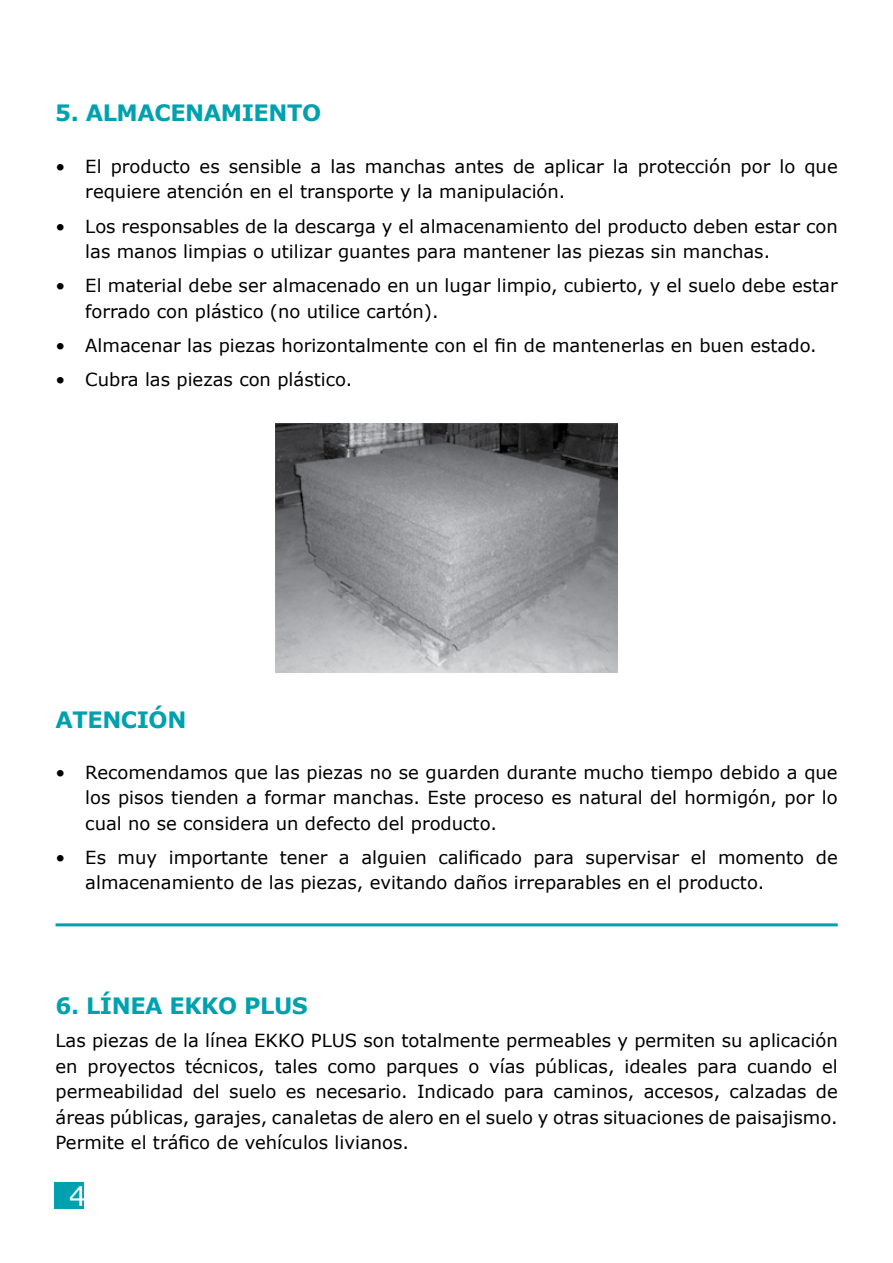
<style>
.page{position:relative;width:893px;height:1263px;background:#fff}
.page>*{position:absolute;margin:0;border:0;box-sizing:border-box;transform-origin:0 0}
.t1{font:27px "Verdana";color:#fff}
.t2{font:700 22.5px "Verdana";letter-spacing:-.02em;color:#00a1af}
.t3{font:18px/25.5px "Verdana";color:#000}
</style>
<div class="page">
<div style="left:54px;top:1182px;width:30px;height:26px;background:#00a1af"></div>
<img style="left:275px;top:424px;width:343px;height:249px">
<hr style="left:56px;top:923px;width:782px;height:3px;background:#00a1af">
<p class="t2" style="left:55px;top:97px;width:49px">5. ALMA</p>
<p class="t2" style="left:155px;top:97px;width:168px">CENAMIENTO</p>
<p class="t3" style="left:85px;top:153px;width:754px;text-indent:-30px">• El producto es sensible a las manchas antes de aplicar la protección por lo que requiere atención en el transporte y la manipulación.</p>
<p class="t3" style="left:85px;top:213px;width:754px;text-indent:-30px">• Los responsables de la descarga y el almacenamiento del producto deben estar con las manos limpias o utilizar guantes para mantener las piezas sin manchas.</p>
<p class="t3" style="left:85px;top:272px;width:754px;text-indent:-30px">• El material debe ser almacenado en un lugar limpio, cubierto, y el suelo debe estar forrado con plástico (no utilice cartón).</p>
<p class="t3" style="left:56px;top:332px;width:763px">• Almacenar las piezas horizontalmente con el fin de mantenerlas en buen estado.</p>
<p class="t3" style="left:56px;top:366px;width:298px">• Cubra las piezas con plástico.</p>
<p class="t2" style="left:56px;top:704px;width:132px">ATENCIÓN</p>
<p class="t3" style="left:85px;top:759px;width:754px;text-align:justify;text-indent:-30px">• Recomendamos que las piezas no se guarden durante mucho tiempo debido a que los pisos tienden a formar manchas. Este proceso es natural del hormigón, por lo cual no se considera un defecto del producto.</p>
<p class="t3" style="left:85px;top:844px;width:754px;text-indent:-30px">• Es muy importante tener a alguien calificado para supervisar el momento de almacenamiento de las piezas, evitando daños irreparables en el producto.</p>
<p class="t2" style="left:56px;top:990px;width:254px">6. LÍNEA EKKO PLUS</p>
<p class="t3" style="left:56px;top:1028px;width:784px;text-align:justify">Las piezas de la línea EKKO PLUS son totalmente permeables y permiten su aplicación en proyectos técnicos, tales como parques o vías públicas, ideales para cuando el permeabilidad del suelo es necesario. Indicado para caminos, accesos, calzadas de áreas públicas, garajes, canaletas de alero en el suelo y otras situaciones de paisajismo.<br>Permite el tráfico de vehículos livianos.</p>
<h1 class="t1" style="left:69px;top:1178px;width:19px">4</h1>
</div>
